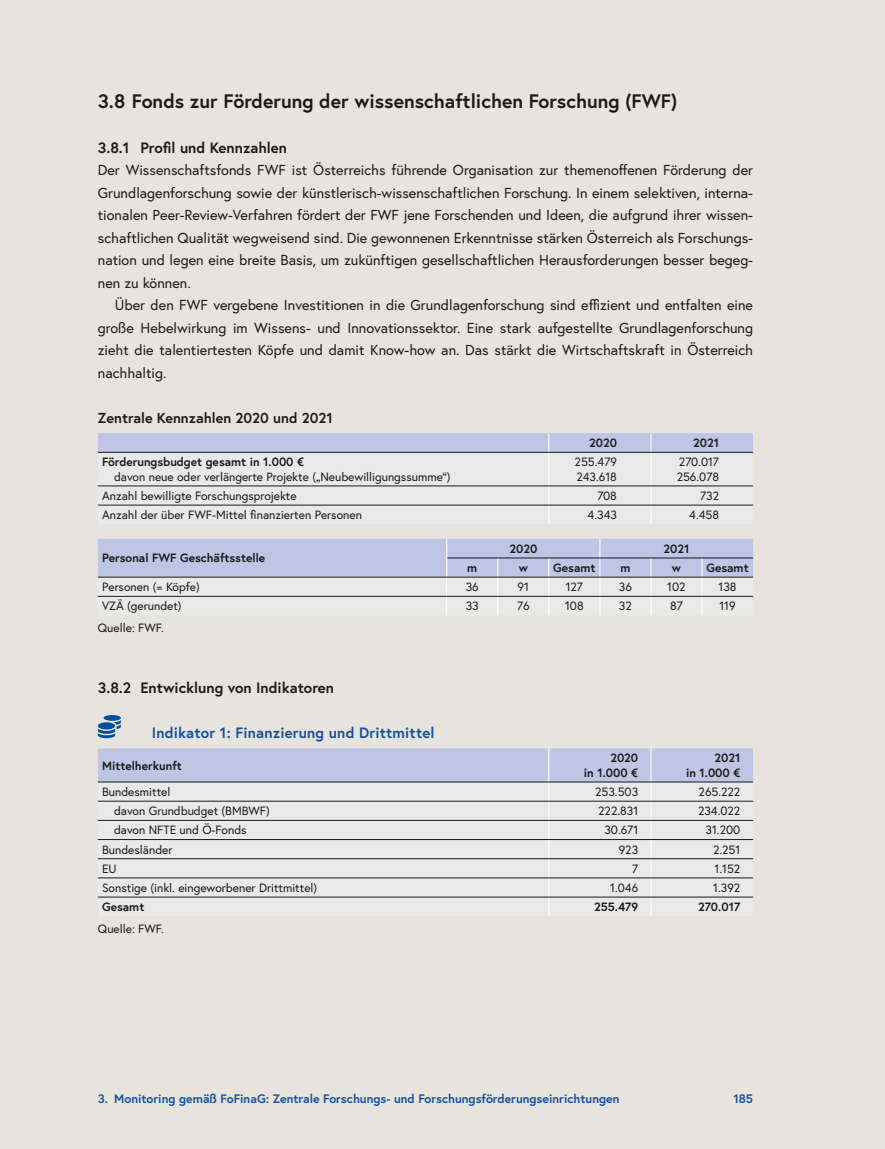
<style>
.page{position:relative;width:885px;height:1149px;background:#fff}
.page>*{position:absolute;margin:0;border:0;box-sizing:border-box;transform-origin:0 0}
.Überschrift_2{font:700 19.5px "Europa Austria";color:#1a1a18}
.Überschrift_3{font:700 15px "Europa Austria";color:#1a1a18}
.indikator{font:700 15px "Europa Austria";letter-spacing:.01em;color:#14509f}
.Standard_ohne{font:14.4px/22.5px "Europa Austria";color:#1a1a18;text-align:justify}
.Überschrift_4_KAP_3{font:700 14.4px "Europa Austria";color:#1a1a18}
.t1{font:700 12.3px "Europa Austria";color:#14509f}
.t2{font:12px "Europa Austria";color:#1a1a18}
.t3{font:700 12px/14.4px "Europa Austria";color:#1a1a18;text-align:right}
</style>
<div class="page">
<div style="left:0;top:0;width:884px;height:1148px;background:#e7e4dd"></div>
<div style="left:98px;top:453px;width:655px;height:71px;background:#e9e9e9"></div>
<div style="left:98px;top:433px;width:655px;height:19px;background:#bfc5e5"></div>
<hr style="left:548px;top:452px;width:1px;height:33px;background:#fff">
<hr style="left:650px;top:452px;width:1px;height:33px;background:#fff">
<svg style="left:548px;top:486px;width:1px;height:38px"></svg>
<svg style="left:650px;top:486px;width:1px;height:38px"></svg>
<hr style="left:98px;top:452px;width:451px;height:1px;background:#1a1a18">
<hr style="left:549px;top:452px;width:102px;height:1px;background:#1a1a18">
<hr style="left:651px;top:452px;width:102px;height:1px;background:#1a1a18">
<hr style="left:98px;top:485px;width:451px;height:1px;background:#1a1a18">
<hr style="left:549px;top:485px;width:102px;height:1px;background:#1a1a18">
<hr style="left:651px;top:485px;width:102px;height:1px;background:#1a1a18">
<hr style="left:98px;top:504px;width:451px;height:1px;background:#1a1a18">
<hr style="left:549px;top:504px;width:102px;height:1px;background:#1a1a18">
<hr style="left:651px;top:504px;width:102px;height:1px;background:#1a1a18">
<svg style="left:98px;top:539px;width:655px;height:76px"></svg>
<hr style="left:98px;top:576px;width:348px;height:1px;background:#1a1a18">
<hr style="left:446px;top:576px;width:51px;height:1px;background:#1a1a18">
<hr style="left:497px;top:576px;width:52px;height:1px;background:#1a1a18">
<hr style="left:549px;top:576px;width:51px;height:1px;background:#1a1a18">
<hr style="left:600px;top:576px;width:51px;height:1px;background:#1a1a18">
<hr style="left:651px;top:576px;width:51px;height:1px;background:#1a1a18">
<hr style="left:702px;top:576px;width:51px;height:1px;background:#1a1a18">
<hr style="left:98px;top:595px;width:348px;height:1px;background:#1a1a18">
<hr style="left:446px;top:595px;width:51px;height:1px;background:#1a1a18">
<hr style="left:497px;top:595px;width:52px;height:1px;background:#1a1a18">
<hr style="left:549px;top:595px;width:51px;height:1px;background:#1a1a18">
<hr style="left:600px;top:595px;width:51px;height:1px;background:#1a1a18">
<hr style="left:651px;top:595px;width:51px;height:1px;background:#1a1a18">
<hr style="left:702px;top:595px;width:51px;height:1px;background:#1a1a18">
<hr style="left:447px;top:557px;width:50px;height:1px;background:#1a1a18">
<hr style="left:497px;top:557px;width:52px;height:1px;background:#1a1a18">
<hr style="left:549px;top:557px;width:51px;height:1px;background:#1a1a18">
<hr style="left:600px;top:557px;width:51px;height:1px;background:#1a1a18">
<hr style="left:651px;top:557px;width:51px;height:1px;background:#1a1a18">
<hr style="left:702px;top:557px;width:51px;height:1px;background:#1a1a18">
<svg style="left:98px;top:715px;width:23px;height:23px"></svg>
<svg style="left:98px;top:748px;width:655px;height:167px"></svg>
<hr style="left:98px;top:781px;width:451px;height:1px;background:#1a1a18">
<hr style="left:549px;top:781px;width:102px;height:1px;background:#1a1a18">
<hr style="left:651px;top:781px;width:102px;height:1px;background:#1a1a18">
<hr style="left:98px;top:800px;width:451px;height:1px;background:#1a1a18">
<hr style="left:549px;top:800px;width:102px;height:1px;background:#1a1a18">
<hr style="left:651px;top:800px;width:102px;height:1px;background:#1a1a18">
<hr style="left:98px;top:819px;width:451px;height:1px;background:#1a1a18">
<hr style="left:549px;top:819px;width:102px;height:1px;background:#1a1a18">
<hr style="left:651px;top:819px;width:102px;height:1px;background:#1a1a18">
<hr style="left:98px;top:838px;width:451px;height:1px;background:#1a1a18">
<hr style="left:549px;top:838px;width:102px;height:1px;background:#1a1a18">
<hr style="left:651px;top:838px;width:102px;height:1px;background:#1a1a18">
<hr style="left:98px;top:858px;width:451px;height:1px;background:#1a1a18">
<hr style="left:549px;top:858px;width:102px;height:1px;background:#1a1a18">
<hr style="left:651px;top:858px;width:102px;height:1px;background:#1a1a18">
<hr style="left:98px;top:877px;width:451px;height:1px;background:#1a1a18">
<hr style="left:549px;top:877px;width:102px;height:1px;background:#1a1a18">
<hr style="left:651px;top:877px;width:102px;height:1px;background:#1a1a18">
<hr style="left:98px;top:896px;width:451px;height:1px;background:#1a1a18">
<hr style="left:549px;top:896px;width:102px;height:1px;background:#1a1a18">
<hr style="left:651px;top:896px;width:102px;height:1px;background:#1a1a18">
<h2 class="Überschrift_2" style="left:98px;top:87px;width:581px">3.8 Fonds zur Förderung der wissenschaftlichen Forschung (FWF)</h2>
<h3 class="Überschrift_3" style="left:98px;top:137px;width:191px">3.8.1 Profil und Kennzahlen</h3>
<p class="Standard_ohne" style="left:98px;top:158px;width:656px">Der Wissenschaftsfonds FWF ist Österreichs führende Organisation zur themenoffenen Förderung der Grundlagenforschung sowie der künstlerisch-wissenschaftlichen Forschung. In einem selektiven, interna&shy;tionalen Peer-Review-Verfahren fördert der FWF jene Forschenden und Ideen, die aufgrund ihrer wissen&shy;schaftlichen Qualität wegweisend sind. Die gewonnenen Erkenntnisse stärken Österreich als Forschungs&shy;nation und legen eine breite Basis, um zukünftigen gesellschaftlichen Herausforderungen besser begeg&shy;nen zu können.</p>
<p class="Standard_ohne" style="left:98px;top:293px;width:656px;text-indent:17px">Über den FWF vergebene Investitionen in die Grundlagenforschung sind effizient und entfalten eine große Hebelwirkung im Wissens- und Innovationssektor. Eine stark aufgestellte Grundlagenforschung zieht die talentiertesten Köpfe und damit Know-how an. Das stärkt die Wirtschaftskraft in Österreich nachhaltig.</p>
<h4 class="Überschrift_4_KAP_3" style="left:98px;top:408px;width:236px">Zentrale Kennzahlen 2020 und 2021</h4>
<p class="t3" style="left:589px;top:435px;width:29px">2020</p>
<p class="t3" style="left:693px;top:435px;width:27px">2021</p>
<p class="t3" style="left:102px;top:454px;width:203px">Förderungsbudget gesamt in 1.000 €</p>
<p class="t2" style="left:114px;top:469px;width:338px">davon neue oder verlängerte Projekte („Neubewilligungssumme“)</p>
<p class="t2" style="left:574px;top:454px;width:44px">255.479</p>
<p class="t2" style="left:576px;top:469px;width:42px">243.618</p>
<p class="t2" style="left:679px;top:454px;width:42px">270.017</p>
<p class="t2" style="left:676px;top:469px;width:44px">256.078</p>
<p class="t2" style="left:102px;top:488px;width:196px">Anzahl bewilligte Forschungsprojekte</p>
<p class="t2" style="left:597px;top:488px;width:21px">708</p>
<p class="t2" style="left:700px;top:488px;width:20px">732</p>
<p class="t2" style="left:102px;top:507px;width:261px">Anzahl der über FWF-Mittel finanzierten Personen</p>
<p class="t2" style="left:587px;top:507px;width:31px">4.343</p>
<p class="t2" style="left:689px;top:507px;width:31px">4.458</p>
<p class="t3" style="left:102px;top:550px;width:165px">Personal FWF Geschäftsstelle</p>
<p class="t3" style="left:509px;top:541px;width:29px">2020</p>
<p class="t3" style="left:663px;top:541px;width:27px">2021</p>
<p class="t3" style="left:467px;top:560px;width:12px">m</p>
<p class="t3" style="left:518px;top:560px;width:11px">w</p>
<p class="t3" style="left:553px;top:560px;width:44px">Gesamt</p>
<p class="t3" style="left:620px;top:560px;width:12px">m</p>
<p class="t3" style="left:671px;top:560px;width:11px">w</p>
<p class="t3" style="left:706px;top:560px;width:44px">Gesamt</p>
<p class="t2" style="left:102px;top:579px;width:99px">Personen (= Köpfe)</p>
<p class="t2" style="left:465px;top:579px;width:15px">36</p>
<p class="t2" style="left:517px;top:579px;width:13px">91</p>
<p class="t2" style="left:565px;top:579px;width:19px">127</p>
<p class="t2" style="left:619px;top:579px;width:15px">36</p>
<p class="t2" style="left:667px;top:579px;width:20px">102</p>
<p class="t2" style="left:718px;top:579px;width:20px">138</p>
<p class="t2" style="left:102px;top:598px;width:81px">VZÄ (gerundet)</p>
<p class="t2" style="left:465px;top:598px;width:15px">33</p>
<p class="t2" style="left:517px;top:598px;width:14px">76</p>
<p class="t2" style="left:565px;top:598px;width:20px">108</p>
<p class="t2" style="left:619px;top:598px;width:14px">32</p>
<p class="t2" style="left:670px;top:598px;width:14px">87</p>
<p class="t2" style="left:719px;top:598px;width:18px">119</p>
<p class="t2" style="left:98px;top:620px;width:68px">Quelle: FWF.</p>
<h3 class="Überschrift_3" style="left:98px;top:677px;width:238px">3.8.2 Entwicklung von Indikatoren</h3>
<h4 class="indikator" style="left:152px;top:722px;width:284px">Indikator 1: Finanzierung und Drittmittel</h4>
<p class="t3" style="left:102px;top:757px;width:81px">Mittelherkunft</p>
<p class="t3" style="left:584px;top:750px;width:56px">2020<br>in 1.000 €</p>
<p class="t3" style="left:686px;top:750px;width:56px">2021<br>in 1.000 €</p>
<p class="t2" style="left:102px;top:784px;width:70px">Bundesmittel</p>
<p class="t2" style="left:595px;top:784px;width:45px">253.503</p>
<p class="t2" style="left:698px;top:784px;width:43px">265.222</p>
<p class="t2" style="left:114px;top:803px;width:157px">davon Grundbudget (BMBWF)</p>
<p class="t2" style="left:598px;top:803px;width:41px">222.831</p>
<p class="t2" style="left:698px;top:803px;width:44px">234.022</p>
<p class="t2" style="left:114px;top:822px;width:134px">davon NFTE und Ö-Fonds</p>
<p class="t2" style="left:604px;top:822px;width:35px">30.671</p>
<p class="t2" style="left:705px;top:822px;width:36px">31.200</p>
<p class="t2" style="left:102px;top:841px;width:72px">Bundesländer</p>
<p class="t2" style="left:618px;top:841px;width:21px">923</p>
<p class="t2" style="left:713px;top:841px;width:29px">2.251</p>
<p class="t2" style="left:102px;top:860px;width:16px">EU</p>
<p class="t2" style="left:632px;top:860px;width:8px">7</p>
<p class="t2" style="left:714px;top:860px;width:27px">1.152</p>
<p class="t2" style="left:102px;top:879px;width:217px">Sonstige (inkl. eingeworbener Drittmittel)</p>
<p class="t2" style="left:610px;top:879px;width:29px">1.046</p>
<p class="t2" style="left:713px;top:879px;width:29px">1.392</p>
<p class="t3" style="left:102px;top:899px;width:44px">Gesamt</p>
<p class="t3" style="left:594px;top:899px;width:46px">255.479</p>
<p class="t3" style="left:698px;top:899px;width:44px">270.017</p>
<p class="t2" style="left:98px;top:921px;width:68px">Quelle: FWF.</p>
<p class="t1" style="left:98px;top:1090px;width:523px">3. Monitoring gemäß FoFinaG: Zentrale Forschungs- und Forschungsförderungseinrichtungen</p>
<p class="t1" style="left:733px;top:1090px;width:21px">185</p>
</div>
